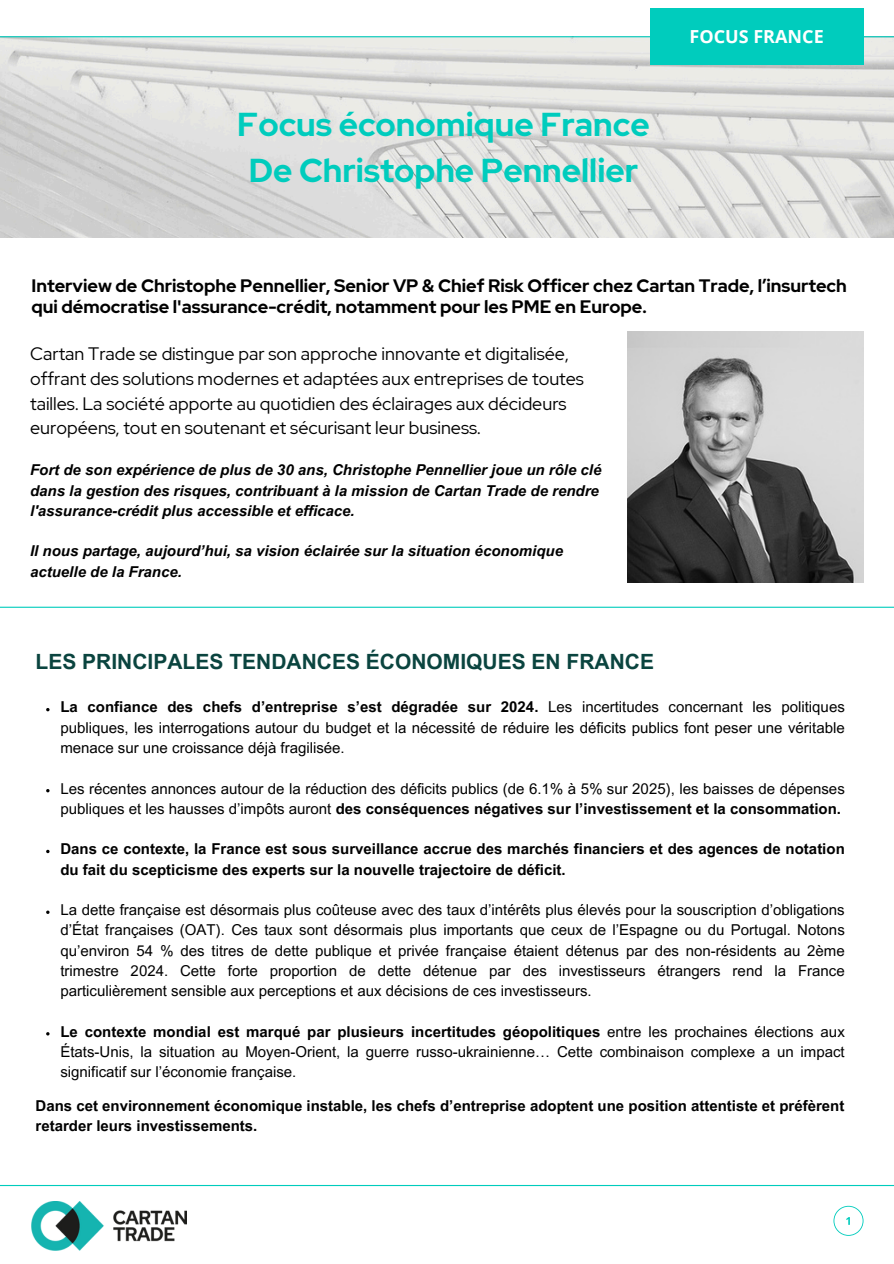
<style>
.page{position:relative;width:894px;height:1264px;background:#fff}
.page>*{position:absolute;margin:0;border:0;box-sizing:border-box;transform-origin:0 0}
.t1{font:700 33px/46.2px "Red Hat Display";color:#00ccbd;text-align:center}
.t2{font:700 21px "Arial MT Pro";color:#0a443f}
.t3{font:18px/24.8px "Red Hat Display";color:#000}
.t4{font:700 18px/20.2px "Red Hat Display";color:#000}
.t5{font:700 18px "Open Sans";color:#fff}
.t6{font:15px/20.2px "Arial MT Pro";color:#000;text-align:justify}
.t7{font:700 15px/20.2px "Arial MT Pro";color:#000}
.t8{font:italic 700 15px/20.2px "Arial MT Pro";color:#000}
.s1{font-weight:700}
</style>
<div class="page">
<hr style="left:0;top:1184px;width:893px;height:1px;background:#00ccbd">
<img style="left:31px;top:1201px;width:156px;height:49px">
<img style="left:627px;top:331px;width:235px;height:251px">
<hr style="left:0;top:606px;width:893px;height:2px;background:#00ccbd">
<img style="left:0;top:37px;width:893px;height:200px">
<hr style="left:0;top:36px;width:893px;height:1px;background:#00ccbd">
<div style="left:649px;top:9px;width:214px;height:56px;background:#00ccbd"></div>
<svg style="left:833px;top:1205px;width:30px;height:30px"></svg>
<h6 class="t1" style="left:237px;top:101px;width:414px">Focus économique France<br>De Christophe Pennellier</h6>
<h4 class="t5" style="left:689px;top:24px;width:136px">FOCUS FRANCE</h4>
<p class="t4" style="left:31px;top:276px;width:816px">Interview de Christophe Pennellier, Senior VP &amp; Chief Risk Officer chez Cartan Trade, l’insurtech qui démocratise l'assurance-crédit, notamment pour les PME en Europe.</p>
<h2 class="t3" style="left:30px;top:341px;width:555px">Cartan Trade se distingue par son approche innovante et digitalisée, offrant des solutions modernes et adaptées aux entreprises de toutes tailles. La société apporte au quotidien des éclairages aux décideurs européens, tout en soutenant et sécurisant leur business.</h2>
<h5 class="t8" style="left:30px;top:462px;width:572px">Fort de son expérience de plus de 30 ans, Christophe Pennellier joue un rôle clé dans la gestion des risques, contribuant à la mission de Cartan Trade de rendre l'assurance-crédit plus accessible et efficace.</h5>
<h6 class="t8" style="left:30px;top:543px;width:534px">Il nous partage, aujourd’hui, sa vision éclairée sur la situation économique actuelle de la France.</h6>
<h6 class="t2" style="left:36px;top:653px;width:620px">LES PRINCIPALES TENDANCES ÉCONOMIQUES EN FRANCE</h6>
<p class="t6" style="left:60px;top:699px;width:785px"><span class="s1">La confiance des chefs d’entreprise s’est dégradée sur 2024.</span> Les incertitudes concernant les politiques publiques, les interrogations autour du budget et la nécessité de réduire les déficits publics font peser une véritable menace sur une croissance déjà fragilisée.</p>
<p class="t6" style="left:60px;top:780px;width:785px">Les récentes annonces autour de la réduction des déficits publics (de 6.1% à 5% sur 2025), les baisses de dépenses publiques et les hausses d’impôts auront <span class="s1">des conséquences négatives sur l’investissement et la consommation.</span></p>
<p class="t7" style="left:60px;top:840px;width:785px">Dans ce contexte, la France est sous surveillance accrue des marchés financiers et des agences de notation du fait du scepticisme des experts sur la nouvelle trajectoire de déficit.</p>
<p class="t6" style="left:60px;top:901px;width:785px">La dette française est désormais plus coûteuse avec des taux d’intérêts plus élevés pour la souscription d’obligations d’État françaises (OAT). Ces taux sont désormais plus importants que ceux de l’Espagne ou du Portugal. Notons qu’environ 54 % des titres de dette publique et privée française étaient détenus par des non-résidents au 2ème trimestre 2024. Cette forte proportion de dette détenue par des investisseurs étrangers rend la France particulièrement sensible aux perceptions et aux décisions de ces investisseurs.</p>
<p class="t6" style="left:60px;top:1023px;width:785px"><span class="s1">Le contexte mondial est marqué par plusieurs incertitudes géopolitiques</span> entre les prochaines élections aux États-Unis, la situation au Moyen-Orient, la guerre russo-ukrainienne… Cette combinaison complexe a un impact significatif sur l’économie française.</p>
<p class="t7" style="left:36px;top:1096px;width:810px">Dans cet environnement économique instable, les chefs d’entreprise adoptent une position attentiste et préfèrent retarder leurs investissements.</p>
</div>
